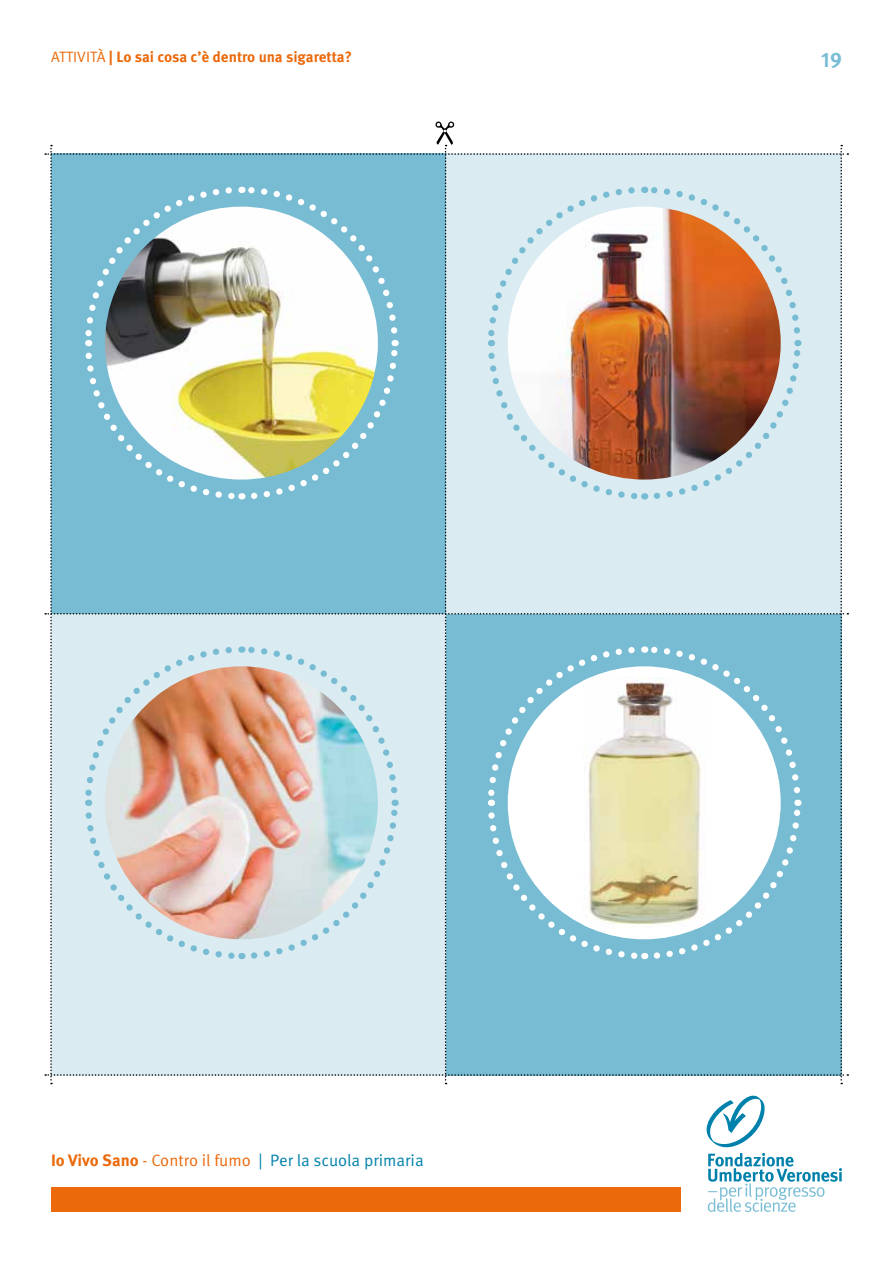
<style>
.page{position:relative;width:893px;height:1263px;background:#fff}
.page>*{position:absolute;margin:0;border:0;box-sizing:border-box;transform-origin:0 0}
.t1{font:700 21px "Meta Pro";color:#79bdd4}
.t2{font:16.5px "Meta Pro";letter-spacing:-.005em;color:#0081ac}
.t3{font:700 15px "Meta Pro";letter-spacing:-.01em;color:#eb690b}
.s1{font-weight:400}
.s2{font-weight:700;color:#eb690b}
.s3{color:#eb690b}
</style>
<div class="page">
<svg style="left:707px;top:1096px;width:135px;height:116px"></svg>
<div style="left:51px;top:1187px;width:629px;height:25px;background:#eb690b"></div>
<img style="left:45px;top:122px;width:803px;height:962px">
<p class="t3" style="left:51px;top:48px;width:302px"><span class="s1">ATTIVITÀ</span> | Lo sai cosa c’è dentro una sigaretta?</p>
<p class="t1" style="left:821px;top:46px;width:22px">19</p>
<p class="t2" style="left:51px;top:1150px;width:374px"><span class="s2">Io Vivo Sano</span> <span class="s3">- Contro il fumo</span> | Per la scuola primaria</p>
</div>
